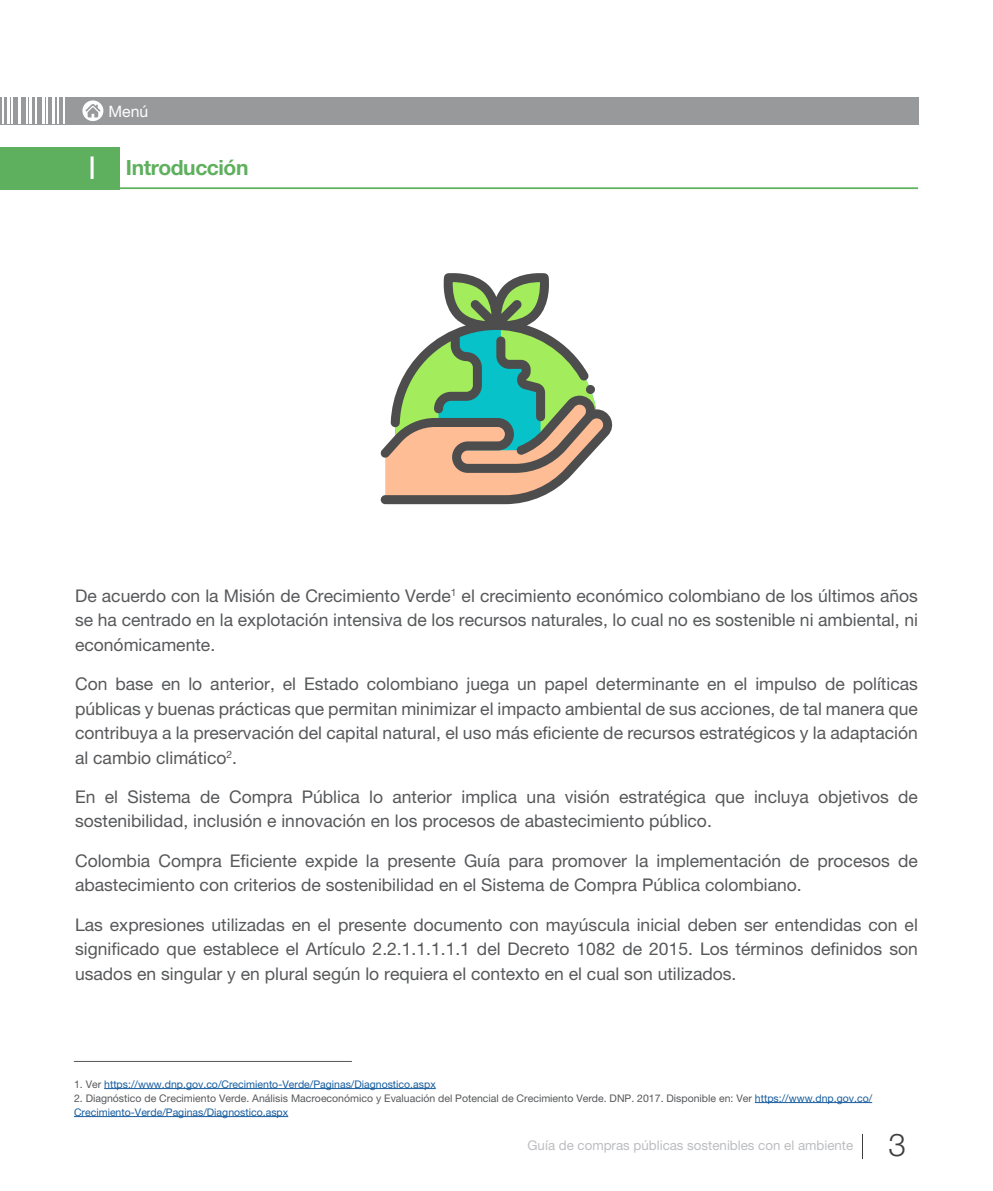
<style>
.page{position:relative;width:993px;height:1191px;background:#fff}
.page>*{position:absolute;margin:0;border:0;box-sizing:border-box;transform-origin:0 0}
.t1{font:300 31.5px "Helvetica Neue LT Pro";color:#3e3e3f}
.t2{font:31.5px "Helvetica Neue LT Pro";color:#fff}
.t3{font:700 21px "Helvetica Neue LT Pro";letter-spacing:-.02em;color:#5fb05e}
.body{font:17.5px/24.5px "Helvetica Neue LT Pro";color:#57585a;text-align:justify}
.t4{font:15.75px "Helvetica Neue LT Pro";color:#fff}
.t5{font:13.3px "Helvetica Neue LT Pro";color:#bcbdc0}
.Preguntas{font:10.5px/14px "Helvetica Neue LT Pro";color:#57585a}
.Preguntas-2{font:10.5px "Helvetica Neue LT Pro";color:#175d9e}
.s1{color:#57585a}
.s2{color:#175d9e}
</style>
<div class="page">
<div style="left:0;top:97px;width:918px;height:27px;background:#98999b"></div>
<hr style="left:57px;top:84px;width:1px;height:40px;background:#fff">
<hr style="left:63px;top:84px;width:1px;height:40px;background:#fff">
<hr style="left:52px;top:84px;width:3px;height:40px;background:#fff">
<hr style="left:26px;top:84px;width:2px;height:40px;background:#fff">
<hr style="left:35px;top:84px;width:2px;height:40px;background:#fff">
<hr style="left:46px;top:84px;width:2px;height:40px;background:#fff">
<hr style="left:30px;top:84px;width:2px;height:40px;background:#fff">
<hr style="left:42px;top:84px;width:2px;height:40px;background:#fff">
<hr style="left:2px;top:84px;width:2px;height:40px;background:#fff">
<hr style="left:11px;top:84px;width:2px;height:40px;background:#fff">
<hr style="left:7px;top:84px;width:3px;height:40px;background:#fff">
<hr style="left:18px;top:84px;width:3px;height:40px;background:#fff">
<svg style="left:82px;top:100px;width:21px;height:21px"></svg>
<div style="left:0;top:147px;width:119px;height:42px;background:#5fb05e"></div>
<hr style="left:75px;top:187px;width:842px;height:2px;background:#5fb05e">
<hr style="left:74px;top:1061px;width:278px;height:1px;background:#57585a">
<hr style="left:104px;top:1088px;width:331px;height:1px;background:#175d9e">
<hr style="left:754px;top:1102px;width:117px;height:1px;background:#175d9e">
<hr style="left:74px;top:1116px;width:214px;height:1px;background:#175d9e">
<svg style="left:380px;top:273px;width:233px;height:231px"></svg>
<p class="t4" style="left:108px;top:102px;width:41px">Menú</p>
<p class="t2" style="left:88px;top:149px;width:10px">I</p>
<p class="t3" style="left:126px;top:154px;width:124px">Introducción</p>
<p class="body" style="left:75px;top:583px;width:844px">De acuerdo con la Misión de Crecimiento Verde<sup>1</sup> el crecimiento económico colombiano de los últimos años se ha centrado en la explotación intensiva de los recursos naturales, lo cual no es sostenible ni ambiental, ni económicamente.</p>
<p class="body" style="left:75px;top:671px;width:844px">Con base en lo anterior, el Estado colombiano juega un papel determinante en el impulso de políticas públicas y buenas prácticas que permitan minimizar el impacto ambiental de sus acciones, de tal manera que contribuya a la preservación del capital natural, el uso más eficiente de recursos estratégicos y la adaptación al cambio climático<sup>2</sup>.</p>
<p class="body" style="left:75px;top:784px;width:844px">En el Sistema de Compra Pública lo anterior implica una visión estratégica que incluya objetivos de sostenibilidad, inclusión e innovación en los procesos de abastecimiento público.</p>
<p class="body" style="left:75px;top:848px;width:844px">Colombia Compra Eficiente expide la presente Guía para promover la implementación de procesos de abastecimiento con criterios de sostenibilidad en el Sistema de Compra Pública colombiano.</p>
<p class="body" style="left:75px;top:912px;width:844px">Las expresiones utilizadas en el presente documento con mayúscula inicial deben ser entendidas con el significado que establece el Artículo 2.2.1.1.1.1.1 del Decreto 1082 de 2015. Los términos definidos son usados en singular y en plural según lo requiera el contexto en el cual son utilizados.</p>
<p class="Preguntas-2" style="left:74px;top:1077px;width:363px"><span class="s1">1. Ver</span> https://www.dnp.gov.co/Crecimiento-Verde/Paginas/Diagnostico.aspx</p>
<p class="Preguntas" style="left:74px;top:1090px;width:799px">2. Diagnóstico de Crecimiento Verde. Análisis Macroeconómico y Evaluación del Potencial de Crecimiento Verde. DNP. 2017. Disponible en: Ver <span class="s2">https://www.dnp.gov.co/<br>Crecimiento-Verde/Paginas/Diagnostico.aspx</span></p>
<p class="t5" style="left:527px;top:1137px;width:327px">Guía de compras públicas sostenibles con el ambiente</p>
<h1 class="t1" style="left:888px;top:1125px;width:19px">3</h1>
</div>
